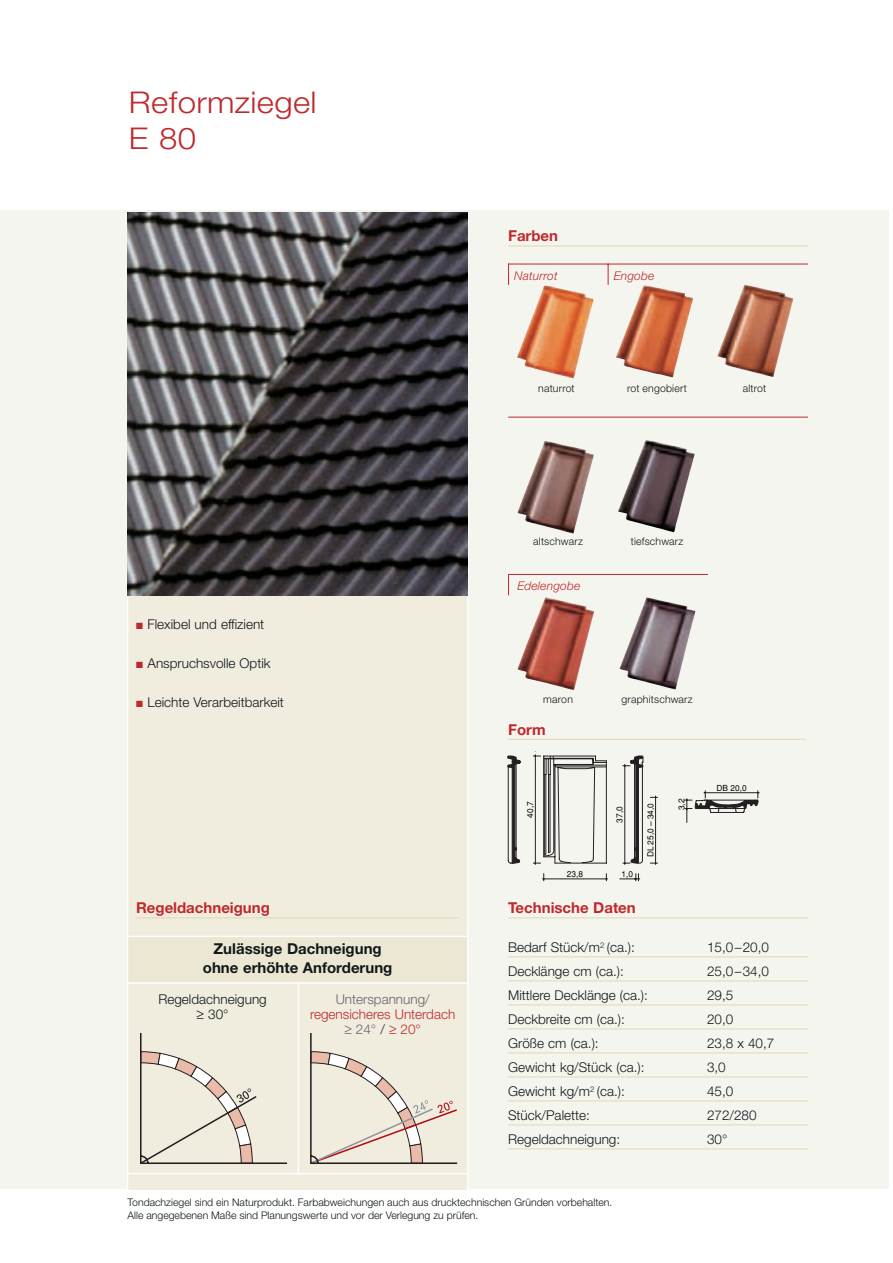
<style>
.page{position:relative;width:893px;height:1263px;background:#fff}
.page>*{position:absolute;margin:0;border:0;box-sizing:border-box;transform-origin:0 0}
.t1{font:300 30px/36px "Helvetica Neue";letter-spacing:.01em;color:#bf292c;scale:1.1 1}
.t2{font:700 15px/19.5px "Helvetica Neue";color:#11181b;text-align:center}
.t3{font:700 15px "Helvetica Neue";color:#bf292c}
.t4{font:300 13.5px/15px "Helvetica Neue";color:#11181b;text-align:center}
.t5{font:300 13.5px/15px "Helvetica Neue";color:#bf292c;text-align:center}
.t6{font:300 13.5px "Helvetica Neue";color:#63656b}
.t7{font:italic 300 12px "Helvetica Neue";letter-spacing:.015em;color:#bf292c}
.t8{font:300 10.5px/12.6px "Helvetica Neue";color:#11181b}
.t9{font:300 10.5px "Helvetica Neue";letter-spacing:.02em;color:#11181b}
.t10{font:8.4px "Helvetica";color:#000}
.s1{color:#bf292c}
.s2{color:#63656b}
.s3{color:#11181b}
</style>
<div class="page">
<hr style="left:892px;top:213px;width:1px;height:978px;background:#f0eddf">
<div style="left:0;top:211px;width:889px;height:978px;background:#f5f5ef"></div>
<div style="left:128px;top:213px;width:340px;height:977px;background:#f0eddf"></div>
<hr style="left:508px;top:739px;width:298px;height:1px;background:#e3d7ad">
<hr style="left:508px;top:917px;width:300px;height:1px;background:#e3d7ad">
<hr style="left:508px;top:956px;width:300px;height:1px;background:#e3d7ad">
<hr style="left:508px;top:980px;width:300px;height:1px;background:#e3d7ad">
<hr style="left:508px;top:1004px;width:300px;height:1px;background:#e3d7ad">
<hr style="left:508px;top:1028px;width:300px;height:1px;background:#e3d7ad">
<hr style="left:508px;top:1052px;width:300px;height:1px;background:#e3d7ad">
<hr style="left:508px;top:1076px;width:300px;height:1px;background:#e3d7ad">
<hr style="left:508px;top:1100px;width:300px;height:1px;background:#e3d7ad">
<hr style="left:508px;top:1124px;width:300px;height:1px;background:#e3d7ad">
<hr style="left:508px;top:1148px;width:300px;height:1px;background:#e3d7ad">
<hr style="left:136px;top:917px;width:323px;height:1px;background:#e3d7ad">
<div style="left:128px;top:935px;width:340px;height:47px;background:#ece7d2"></div>
<hr style="left:298px;top:982px;width:1px;height:192px;background:#fdfdfd">
<hr style="left:128px;top:935px;width:340px;height:2px;background:#fdfdfd">
<hr style="left:128px;top:982px;width:340px;height:2px;background:#fdfdfd">
<hr style="left:128px;top:1173px;width:340px;height:1px;background:#fdfdfd">
<hr style="left:127px;top:212px;width:1px;height:978px;background:#fdfdfd">
<hr style="left:467px;top:213px;width:1px;height:978px;background:#fdfdfd">
<hr style="left:508px;top:246px;width:300px;height:1px;background:#e3d7ad">
<hr style="left:508px;top:264px;width:300px;height:1px;background:#bf292c">
<svg style="left:508px;top:265px;width:1px;height:20px"></svg>
<svg style="left:608px;top:265px;width:1px;height:20px"></svg>
<svg style="left:140px;top:1033px;width:147px;height:131px"></svg>
<svg style="left:310px;top:1033px;width:147px;height:131px"></svg>
<hr style="left:508px;top:417px;width:300px;height:1px;background:#bf292c">
<svg style="left:508px;top:575px;width:1px;height:20px"></svg>
<hr style="left:508px;top:574px;width:200px;height:1px;background:#bf292c">
<img style="left:128px;top:213px;width:340px;height:382px">
<svg style="left:542px;top:874px;width:66px;height:7px"></svg>
<svg style="left:620px;top:874px;width:20px;height:7px"></svg>
<svg style="left:650px;top:796px;width:7px;height:68px"></svg>
<svg style="left:507px;top:754px;width:136px;height:111px"></svg>
<svg style="left:685px;top:790px;width:75px;height:32px"></svg>
<img style="left:518px;top:597px;width:76px;height:93px">
<img style="left:619px;top:597px;width:76px;height:92px">
<img style="left:517px;top:441px;width:77px;height:93px">
<img style="left:517px;top:285px;width:77px;height:93px">
<img style="left:616px;top:285px;width:77px;height:92px">
<img style="left:717px;top:285px;width:76px;height:92px">
<img style="left:618px;top:440px;width:77px;height:92px">
<h1 class="t1" style="left:129px;top:87px;width:172px">Reformziegel<br>E 80</h1>
<p class="t3" style="left:508px;top:231px;width:52px">Farben</p>
<p class="t7" style="left:514px;top:271px;width:45px">Naturrot</p>
<p class="t7" style="left:614px;top:271px;width:42px">Engobe</p>
<p class="t8" style="left:538px;top:383px;width:38px">naturrot</p>
<p class="t9" style="left:627px;top:385px;width:61px">rot engobiert</p>
<p class="t8" style="left:743px;top:383px;width:25px">altrot</p>
<p class="t4" style="left:136px;top:618px;width:130px"><span class="s1">■</span> Flexibel und effizient</p>
<p class="t4" style="left:136px;top:657px;width:136px"><span class="s1">■</span> Anspruchsvolle Optik</p>
<p class="t4" style="left:136px;top:696px;width:149px"><span class="s1">■</span> Leichte Verarbeitbarkeit</p>
<p class="t3" style="left:136px;top:902px;width:135px">Regeldachneigung</p>
<p class="t2" style="left:203px;top:940px;width:191px">Zulässige Dachneigung ohne erhöhte Anforderung</p>
<p class="t4" style="left:158px;top:992px;width:110px">Regeldachneigung ≥ 30°</p>
<p class="t6" style="left:336px;top:994px;width:96px">Unterspannung/</p>
<p class="t5" style="left:310px;top:1007px;width:147px">regensicheres Unterdach <span class="s2">≥ 24°</span> <span class="s3">/</span> ≥ 20°</p>
<p class="t9" style="left:533px;top:538px;width:51px">altschwarz</p>
<p class="t9" style="left:631px;top:538px;width:54px">tiefschwarz</p>
<p class="t7" style="left:517px;top:582px;width:65px">Edelengobe</p>
<p class="t8" style="left:543px;top:694px;width:31px">maron</p>
<p class="t3" style="left:508px;top:724px;width:39px">Form</p>
<p class="t10" style="left:527px;top:818px;width:18px;rotate:-90deg">40,7</p>
<p class="t9" style="left:621px;top:695px;width:73px">graphitschwarz</p>
<p class="t10" style="left:617px;top:822px;width:18px;rotate:-90deg">37,0</p>
<p class="t10" style="left:647px;top:857px;width:56px;rotate:-90deg">DL 25,0 – 34,0</p>
<p class="t10" style="left:679px;top:810px;width:13px;rotate:-90deg">3,2</p>
<p class="t10" style="left:567px;top:871px;width:18px">23,8</p>
<p class="t10" style="left:622px;top:871px;width:13px">1,0</p>
<p class="t10" style="left:716px;top:784px;width:32px">DB 20,0</p>
<p class="t3" style="left:508px;top:902px;width:129px">Technische Daten</p>
<p class="t4" style="left:508px;top:941px;width:128px">Bedarf Stück/m<sup>2</sup> (ca.):</p>
<p class="t4" style="left:707px;top:941px;width:63px">15,0–20,0</p>
<p class="t4" style="left:508px;top:965px;width:117px">Decklänge cm (ca.):</p>
<p class="t4" style="left:707px;top:965px;width:63px">25,0–34,0</p>
<p class="t4" style="left:508px;top:989px;width:141px">Mittlere Decklänge (ca.):</p>
<p class="t4" style="left:707px;top:989px;width:28px">29,5</p>
<p class="t4" style="left:508px;top:1013px;width:118px">Deckbreite cm (ca.):</p>
<p class="t4" style="left:707px;top:1013px;width:28px">20,0</p>
<p class="t4" style="left:508px;top:1037px;width:92px">Größe cm (ca.):</p>
<p class="t4" style="left:707px;top:1037px;width:69px">23,8 x 40,7</p>
<p class="t4" style="left:508px;top:1061px;width:138px">Gewicht kg/Stück (ca.):</p>
<p class="t4" style="left:707px;top:1061px;width:20px">3,0</p>
<p class="t4" style="left:508px;top:1085px;width:118px">Gewicht kg/m<sup>2</sup> (ca.):</p>
<p class="t4" style="left:707px;top:1085px;width:28px">45,0</p>
<p class="t4" style="left:508px;top:1109px;width:83px">Stück/Palette:</p>
<p class="t4" style="left:707px;top:1109px;width:51px">272/280</p>
<p class="t4" style="left:508px;top:1133px;width:114px">Regeldachneigung:</p>
<p class="t4" style="left:707px;top:1133px;width:22px">30°</p>
<p class="t8" style="left:128px;top:1197px;width:486px">Tondachziegel sind ein Naturprodukt. Farbabweichungen auch aus drucktechnischen Gründen vorbehalten.<br>Alle angegebenen Maße sind Planungswerte und vor der Verlegung zu prüfen.</p>
</div>
